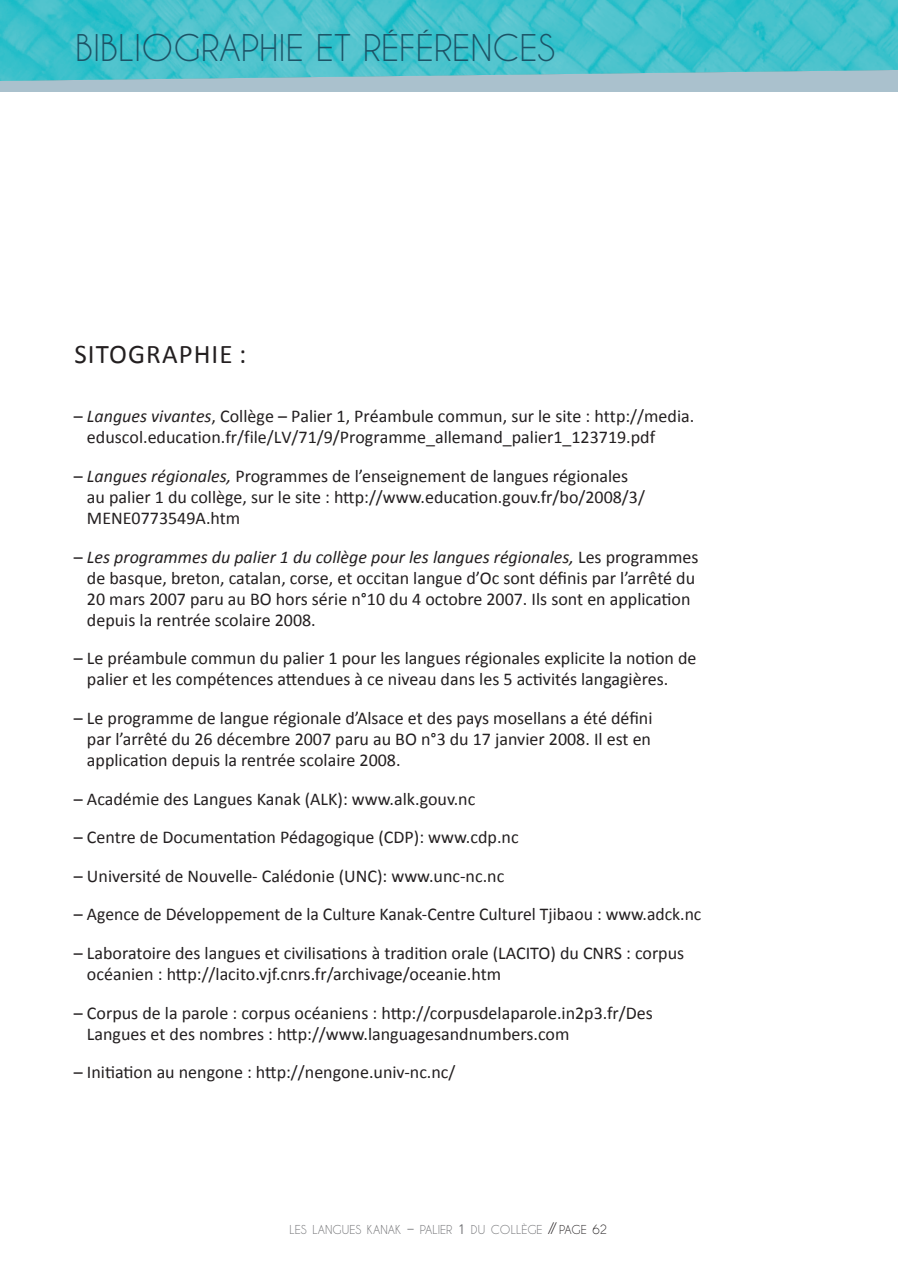
<style>
.page{position:relative;width:898px;height:1264px;background:#fff}
.page>*{position:absolute;margin:0;border:0;box-sizing:border-box;transform-origin:0 0}
.t1{font:34.5px "Caviar Dreams";color:#1c5366}
.t2{font:27px "Calibri";color:#231f20}
.t3{font:18px/21px "Calibri";color:#231f20}
.t4{font:11.55px "Caviar Dreams";color:#6c6d70}
.s1{font-style:italic}
.s2{font-size:16.5px}
.s3{font-family:"DIN";font-size:13.5px}
.s4{font-size:15px;color:#231f20}
.s5{color:#231f20}
.s6{font-size:12px;color:#231f20}
</style>
<div class="page">
<div style="left:0;top:39px;width:897px;height:53px;background:#aac1cd"></div>
<img style="left:0;top:0;width:897px;height:81px">
<h1 class="t1" style="left:75px;top:28px;width:19px">BIBLIOGRAPHIE</h1>
<h1 class="t1" style="left:316px;top:28px;width:67px">ET RÉFÉRENCES</h1>
<h2 class="t2" style="left:74px;top:337px;width:28px">Sitographie</h2>
<h2 class="t2" style="left:239px;top:337px;width:9px">:</h2>
<p class="t3" style="left:87px;top:406px;width:608px;text-indent:-13px">– <span class="s1">Langues vivantes</span>, Collège – Palier 1, Préambule commun, sur le site : http://media. eduscol.education.fr/file/LV/71/9/Programme_allemand_palier1_123719.pdf</p>
<p class="t3" style="left:87px;top:465px;width:559px;text-indent:-13px">– <span class="s1">Langues régionales,</span> Programmes de l’enseignement de langues régionales au palier 1 du collège, sur le site : http://www.education.gouv.fr/bo/2008/3/<br>MENE0773549A.htm</p>
<p class="t3" style="left:87px;top:546px;width:613px;text-indent:-13px">– <span class="s1">Les programmes du palier 1 du collège pour les langues régionales,</span> Les programmes de basque, breton, catalan, corse, et occitan langue d’Oc sont définis par l’arrêté du 20 mars 2007 paru au BO hors série n°10 du 4 octobre 2007. Ils sont en application depuis la rentrée scolaire 2008.</p>
<p class="t3" style="left:87px;top:648px;width:611px;text-indent:-13px">– Le préambule commun du palier 1 pour les langues régionales explicite la notion de palier et les compétences attendues à ce niveau dans les 5 activités langagières.</p>
<p class="t3" style="left:87px;top:707px;width:567px;text-align:justify;text-indent:-13px">– Le programme de langue régionale d’Alsace et des pays mosellans a été défini par l’arrêté du 26 décembre 2007 paru au BO n°3 du 17 janvier 2008. Il est en application depuis la rentrée scolaire 2008.</p>
<p class="t3" style="left:74px;top:788px;width:403px">– Académie des Langues Kanak (ALK): www.alk.gouv.nc</p>
<p class="t3" style="left:74px;top:827px;width:446px">– Centre de Documentation Pédagogique (CDP): www.cdp.nc</p>
<p class="t3" style="left:74px;top:865px;width:432px">– Université de Nouvelle- Calédonie (UNC): www.unc-nc.nc</p>
<p class="t3" style="left:74px;top:904px;width:629px">– Agence de Développement de la Culture Kanak-Centre Culturel Tjibaou : www.adck.nc</p>
<p class="t3" style="left:87px;top:942px;width:598px;text-indent:-13px">– Laboratoire des langues et civilisations à tradition orale (LACITO) du CNRS : corpus océanien : http://lacito.vjf.cnrs.fr/archivage/oceanie.htm</p>
<p class="t3" style="left:87px;top:1002px;width:567px;text-indent:-13px">– Corpus de la parole : corpus océaniens : http://corpusdelaparole.in2p3.fr/Des<br>Langues et des nombres : http://www.languagesandnumbers.com</p>
<p class="t3" style="left:74px;top:1062px;width:383px">– Initiation au nengone : http://nengone.univ-nc.nc/</p>
<p class="t4" style="left:289px;top:1223px;width:319px">LES LANGUES KANAK <span class="s2">–</span> PALIER <span class="s3">1</span> DU COLLÈGE <span class="s4">//</span> <span class="s5">PAGE</span> <span class="s6">62</span></p>
</div>
